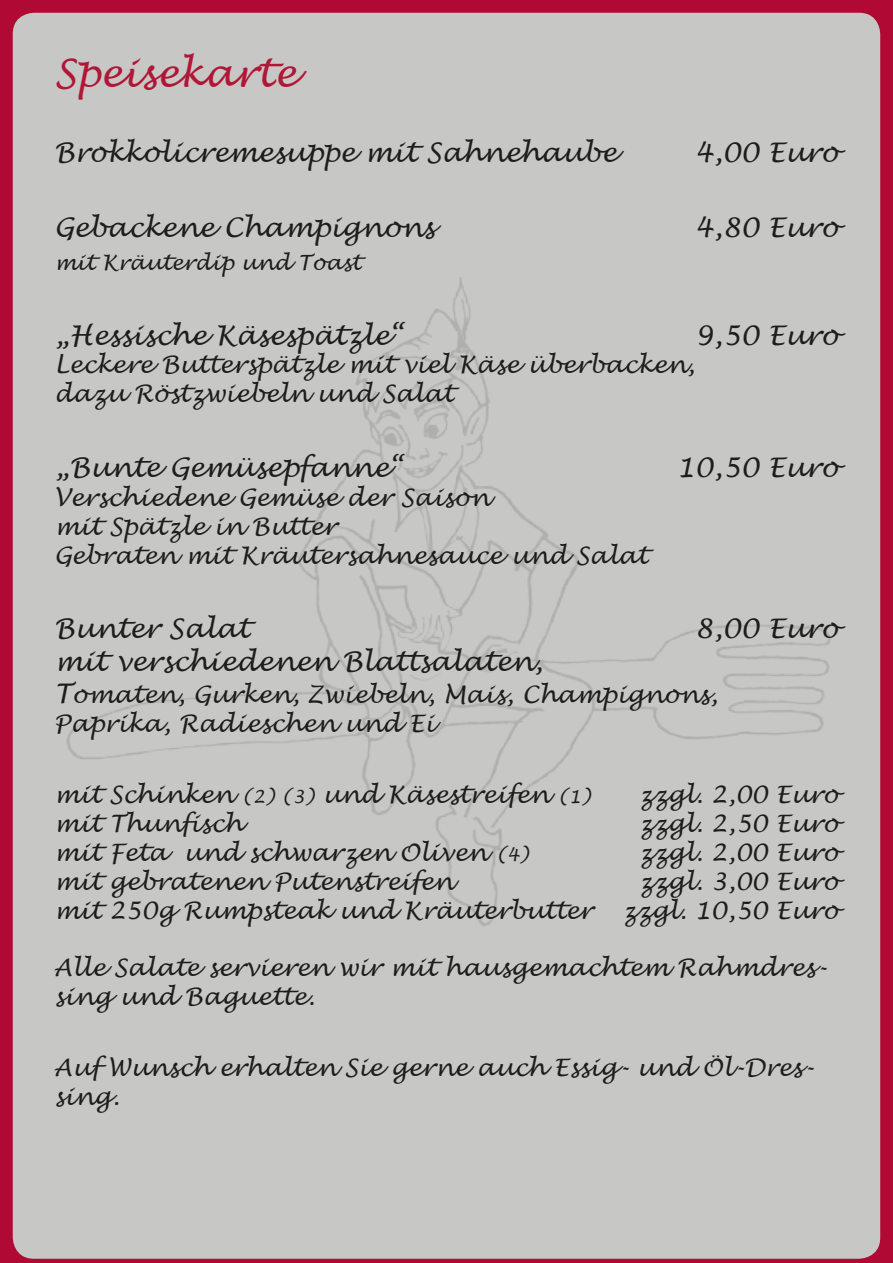
<style>
.page{position:relative;width:893px;height:1263px;background:#b00934}
.page>*{position:absolute;margin:0;border:0;box-sizing:border-box;transform-origin:0 0}
.t1{font:italic 39px "Lucida Handwriting";color:#b01737}
.t2{font:italic 27px "Lucida Handwriting";color:#1d1d1b}
.t3{font:italic 24px/28.8px "Lucida Handwriting";color:#1d1d1b}
.t4{font:italic 21px "Lucida Handwriting";color:#1d1d1b}
.s1{font-size:27px}
.s2{font-size:18px}
</style>
<div class="page">
<div style="left:13px;top:13px;width:867px;height:1246px;background:#c7c7c6;border-radius:21px"></div>
<img style="left:66px;top:277px;width:765px;height:649px">
<h1 class="t1" style="left:54px;top:50px;width:244px">Speisekarte</h1>
<p class="t2" style="left:54px;top:136px;width:564px">Brokkolicremesuppe mit Sahnehaube</p>
<p class="t2" style="left:695px;top:136px;width:145px">4,00 Euro</p>
<p class="t2" style="left:54px;top:211px;width:382px">Gebackene Champignons</p>
<p class="t2" style="left:695px;top:211px;width:145px">4,80 Euro</p>
<p class="t4" style="left:54px;top:249px;width:308px">mit Kräuterdip und Toast</p>
<p class="t2" style="left:54px;top:319px;width:351px">„Hessische Käsespätzle“</p>
<p class="t2" style="left:695px;top:319px;width:145px">9,50 Euro</p>
<p class="t3" style="left:54px;top:351px;width:642px">Leckere Butterspätzle mit viel Käse überbacken, dazu Röstzwiebeln und Salat</p>
<p class="t2" style="left:54px;top:451px;width:350px">„Bunte Gemüsepfanne“</p>
<p class="t2" style="left:677px;top:451px;width:163px">10,50 Euro</p>
<p class="t3" style="left:54px;top:484px;width:595px">Verschiedene Gemüse der Saison<br>mit Spätzle in Butter<br>Gebraten mit Kräutersahnesauce und Salat</p>
<p class="t2" style="left:54px;top:612px;width:197px">Bunter Salat</p>
<p class="t2" style="left:695px;top:612px;width:145px">8,00 Euro</p>
<p class="t2" style="left:54px;top:645px;width:490px">mit verschiedenen Blattsalaten,</p>
<p class="t3" style="left:54px;top:681px;width:665px"><span class="s1">T</span>omaten, Gurken, Zwiebeln, Mais, Champignons,<br>Paprika, Radieschen und Ei</p>
<p class="t3" style="left:54px;top:781px;width:538px">mit Schinken <span class="s2">(2) (3)</span> und Käsestreifen <span class="s2">(1)</span></p>
<p class="t3" style="left:638px;top:781px;width:202px">zzgl. 2,00 Euro</p>
<p class="t3" style="left:54px;top:810px;width:190px">mit Thunfisch</p>
<p class="t3" style="left:638px;top:810px;width:202px">zzgl. 2,50 Euro</p>
<p class="t3" style="left:54px;top:839px;width:476px">mit Feta und schwarzen Oliven <span class="s2">(4)</span></p>
<p class="t3" style="left:638px;top:839px;width:202px">zzgl. 2,00 Euro</p>
<p class="t3" style="left:54px;top:868px;width:401px">mit gebratenen Putenstreifen</p>
<p class="t3" style="left:54px;top:868px;width:786px;text-align:right">zzgl. 3,00 Euro<br>mit 250g Rumpsteak und Kräuterbutter zzgl. 10,50 Euro</p>
<p class="t3" style="left:54px;top:954px;width:775px">Alle Salate servieren wir mit hausgemachtem Rahmdres&shy;sing und Baguette.</p>
<p class="t3" style="left:54px;top:1054px;width:762px">Auf Wunsch erhalten Sie gerne auch Essig- und Öl-Dres&shy;sing.</p>
</div>
